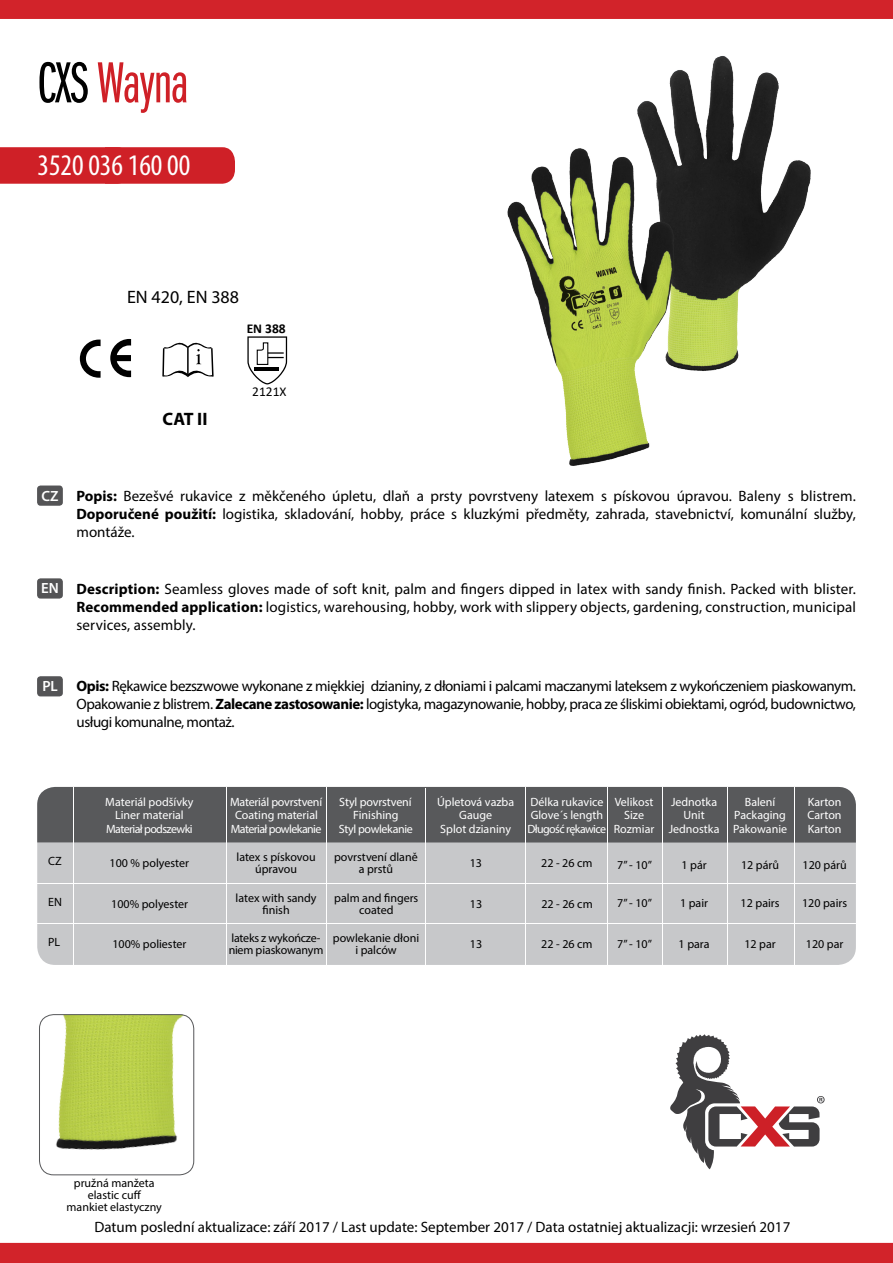
<style>
.page{position:relative;width:893px;height:1263px;background:#fff}
.page>*{position:absolute;margin:0;border:0;box-sizing:border-box;transform-origin:0 0}
.t1{font:60px "Franklin Got Itc DOT Boo Ext Com";letter-spacing:-.01em;color:#cf2027}
.t2{font:condensed 30px "Myriad Pro";color:#fff}
.t3{font:18px "Myriad Pro";color:#000}
.t4{font:700 18px "Myriad Pro";color:#000}
.t5{font:15px/18px "Myriad Pro";color:#000;text-align:justify}
.t6{font:600 14.85px "Myriad Pro";color:#fff}
.t7{font:13.5px "Calibri";color:#000}
.t8{font:700 13.5px "Calibri";color:#000}
.t9{font:12px/12px "Myriad Pro";color:#000;text-align:center}
.t10{font:12px/13.5px "Myriad Pro";color:#fff}
.t11{font:12px "Myriad Pro";letter-spacing:-.05em;color:#fff}
.t12{font:12px/12px "Myriad Pro";letter-spacing:-.02em;color:#000}
.t13{font:12px "Myriad Pro";letter-spacing:-.02em;color:#fff}
.t14{font:12px "Myriad Pro";letter-spacing:-.03em;color:#fff}
.s1{color:#000}
.s2{font-weight:700}
</style>
<div class="page">
<div style="left:0;top:147px;width:235px;height:37px;background:#cf2027"></div>
<img style="left:507px;top:56px;width:304px;height:410px">
<img style="left:39px;top:1014px;width:155px;height:161px">
<div style="left:39px;top:1014px;width:155px;height:161px;border:1px solid #58595b;border-radius:14px"></div>
<svg style="left:670px;top:1034px;width:155px;height:135px"></svg>
<div style="left:37px;top:485px;width:26px;height:21px;background:#545456;border-radius:3px"></div>
<div style="left:37px;top:578px;width:26px;height:21px;background:#545456;border-radius:3px"></div>
<div style="left:37px;top:676px;width:26px;height:20px;background:#545456;border-radius:3px"></div>
<div style="left:0;top:0;width:893px;height:19px;background:#d2232a"></div>
<div style="left:0;top:1243px;width:893px;height:20px;background:#d2232a"></div>
<svg style="left:247px;top:336px;width:40px;height:48px"></svg>
<svg style="left:162px;top:342px;width:52px;height:35px"></svg>
<svg style="left:80px;top:339px;width:51px;height:39px"></svg>
<div style="left:37px;top:787px;width:819px;height:178px;background:#c7c8ca;border-radius:18px"></div>
<div style="left:37px;top:787px;width:819px;height:55px;background:#58595b"></div>
<hr style="left:37px;top:923px;width:819px;height:1px;background:#fff">
<hr style="left:37px;top:883px;width:819px;height:1px;background:#fff">
<hr style="left:794px;top:787px;width:1px;height:178px;background:#fff">
<hr style="left:727px;top:787px;width:1px;height:178px;background:#fff">
<hr style="left:662px;top:787px;width:1px;height:178px;background:#fff">
<hr style="left:607px;top:787px;width:1px;height:178px;background:#fff">
<hr style="left:226px;top:787px;width:1px;height:178px;background:#fff">
<hr style="left:73px;top:787px;width:1px;height:178px;background:#fff">
<hr style="left:526px;top:787px;width:1px;height:178px;background:#fff">
<hr style="left:425px;top:788px;width:1px;height:178px;background:#fff">
<hr style="left:326px;top:787px;width:1px;height:178px;background:#fff">
<h1 class="t1" style="left:37px;top:51px;width:153px"><span class="s1">CXS</span> Wayna</h1>
<h2 class="t2" style="left:38px;top:147px;width:154px">3520 036 160 00</h2>
<p class="t3" style="left:127px;top:286px;width:113px">EN 420, EN 388</p>
<p class="t8" style="left:247px;top:319px;width:41px">EN 388</p>
<p class="t4" style="left:163px;top:407px;width:46px">CAT II</p>
<p class="t7" style="left:252px;top:382px;width:36px">2121X</p>
<p class="t6" style="left:42px;top:486px;width:19px">CZ</p>
<p class="t6" style="left:41px;top:579px;width:19px">EN</p>
<p class="t5" style="left:77px;top:486px;width:781px"><span class="s2">Popis:</span> Bezešvé rukavice z měkčeného úpletu, dlaň a prsty povrstveny latexem s pískovou úpravou. Baleny s blistrem.<br><span class="s2">Doporučené použití:</span> logistika, skladování, hobby, práce s kluzkými předměty, zahrada, stavebnictví, komunální služby, montáže.</p>
<p class="t5" style="left:77px;top:579px;width:781px"><span class="s2">Description:</span> Seamless gloves made of soft knit, palm and fingers dipped in latex with sandy finish. Packed with blister.<br><span class="s2">Recommended application:</span> logistics, warehousing, hobby, work with slippery objects, gardening, construction, municipal services, assembly.</p>
<p class="t6" style="left:42px;top:677px;width:17px">PL</p>
<p class="t5" style="left:77px;top:677px;width:781px"><span class="s2">Opis:</span> Rękawice bezszwowe wykonane z miękkiej dzianiny, z dłoniami i palcami maczanymi lateksem z wykończeniem piaskowanym.<br>Opakowanie z blistrem. <span class="s2">Zalecane zastosowanie:</span> logistyka, magazynowanie, hobby, praca ze śliskimi obiektami, ogród, budownictwo, usługi komunalne, montaż.</p>
<p class="t10" style="left:105px;top:795px;width:90px">Materiál podšívky</p>
<p class="t10" style="left:115px;top:808px;width:70px">Liner material</p>
<p class="t11" style="left:106px;top:822px;width:88px">Materiał podszewki</p>
<p class="t13" style="left:230px;top:794px;width:93px">Materiál povrstvení</p>
<p class="t11" style="left:231px;top:821px;width:92px">Materiał powlekanie</p>
<p class="t10" style="left:235px;top:808px;width:84px">Coating material</p>
<p class="t10" style="left:339px;top:795px;width:74px">Styl povrstvení</p>
<p class="t14" style="left:339px;top:821px;width:76px">Styl powlekanie</p>
<p class="t10" style="left:353px;top:808px;width:47px">Finishing</p>
<p class="t10" style="left:437px;top:795px;width:79px">Úpletová vazba</p>
<p class="t10" style="left:440px;top:822px;width:72px">Splot dzianiny</p>
<p class="t10" style="left:459px;top:808px;width:34px">Gauge</p>
<p class="t10" style="left:527px;top:795px;width:80px">Délka rukavice<br>Glove´s length<br>Długość rękawice</p>
<p class="t10" style="left:615px;top:795px;width:40px">Velikost</p>
<p class="t10" style="left:614px;top:822px;width:42px">Rozmiar</p>
<p class="t10" style="left:624px;top:808px;width:21px">Size</p>
<p class="t10" style="left:671px;top:795px;width:48px">Jednotka</p>
<p class="t10" style="left:669px;top:822px;width:52px">Jednostka</p>
<p class="t10" style="left:683px;top:808px;width:23px">Unit</p>
<p class="t10" style="left:745px;top:795px;width:32px">Balení</p>
<p class="t10" style="left:733px;top:822px;width:56px">Pakowanie</p>
<p class="t10" style="left:734px;top:808px;width:53px">Packaging</p>
<p class="t10" style="left:808px;top:795px;width:35px">Karton</p>
<p class="t10" style="left:808px;top:822px;width:35px">Karton</p>
<p class="t10" style="left:808px;top:808px;width:36px">Carton</p>
<p class="t9" style="left:48px;top:855px;width:15px">CZ</p>
<p class="t9" style="left:110px;top:857px;width:81px">100 % polyester</p>
<p class="t9" style="left:236px;top:851px;width:81px">latex s pískovou úpravou</p>
<p class="t9" style="left:334px;top:851px;width:85px">povrstvení dlaně a prstů</p>
<p class="t9" style="left:470px;top:857px;width:14px">13</p>
<p class="t9" style="left:541px;top:857px;width:53px">22 - 26 cm</p>
<p class="t9" style="left:617px;top:859px;width:36px">7” - 10”</p>
<p class="t9" style="left:681px;top:859px;width:27px">1 pár</p>
<p class="t9" style="left:741px;top:859px;width:40px">12 párů</p>
<p class="t9" style="left:802px;top:859px;width:46px">120 párů</p>
<p class="t9" style="left:48px;top:896px;width:15px">EN</p>
<p class="t9" style="left:111px;top:897px;width:78px">100% polyester</p>
<p class="t9" style="left:236px;top:891px;width:82px">latex with sandy finish</p>
<p class="t9" style="left:334px;top:891px;width:86px">palm and fingers coated</p>
<p class="t9" style="left:470px;top:897px;width:14px">13</p>
<p class="t9" style="left:541px;top:897px;width:53px">22 - 26 cm</p>
<p class="t9" style="left:617px;top:897px;width:36px">7” - 10”</p>
<p class="t9" style="left:680px;top:897px;width:30px">1 pair</p>
<p class="t9" style="left:741px;top:897px;width:40px">12 pairs</p>
<p class="t9" style="left:802px;top:897px;width:47px">120 pairs</p>
<p class="t9" style="left:48px;top:936px;width:14px">PL</p>
<p class="t9" style="left:112px;top:938px;width:76px">100% poliester</p>
<p class="t12" style="left:229px;top:932px;width:96px">lateks z wykończe&shy;niem piaskowanym</p>
<p class="t9" style="left:333px;top:932px;width:88px">powlekanie dłoni i palców</p>
<p class="t9" style="left:470px;top:938px;width:14px">13</p>
<p class="t9" style="left:541px;top:938px;width:53px">22 - 26 cm</p>
<p class="t9" style="left:617px;top:938px;width:36px">7” - 10”</p>
<p class="t9" style="left:679px;top:938px;width:32px">1 para</p>
<p class="t9" style="left:744px;top:938px;width:33px">12 par</p>
<p class="t9" style="left:806px;top:938px;width:39px">120 par</p>
<p class="t9" style="left:67px;top:1177px;width:97px">pružná manžeta elastic cuff mankiet elastyczny</p>
<p class="t5" style="left:94px;top:1218px;width:697px">Datum poslední aktualizace: září 2017 / Last update: September 2017 / Data ostatniej aktualizacji: wrzesień 2017</p>
</div>
